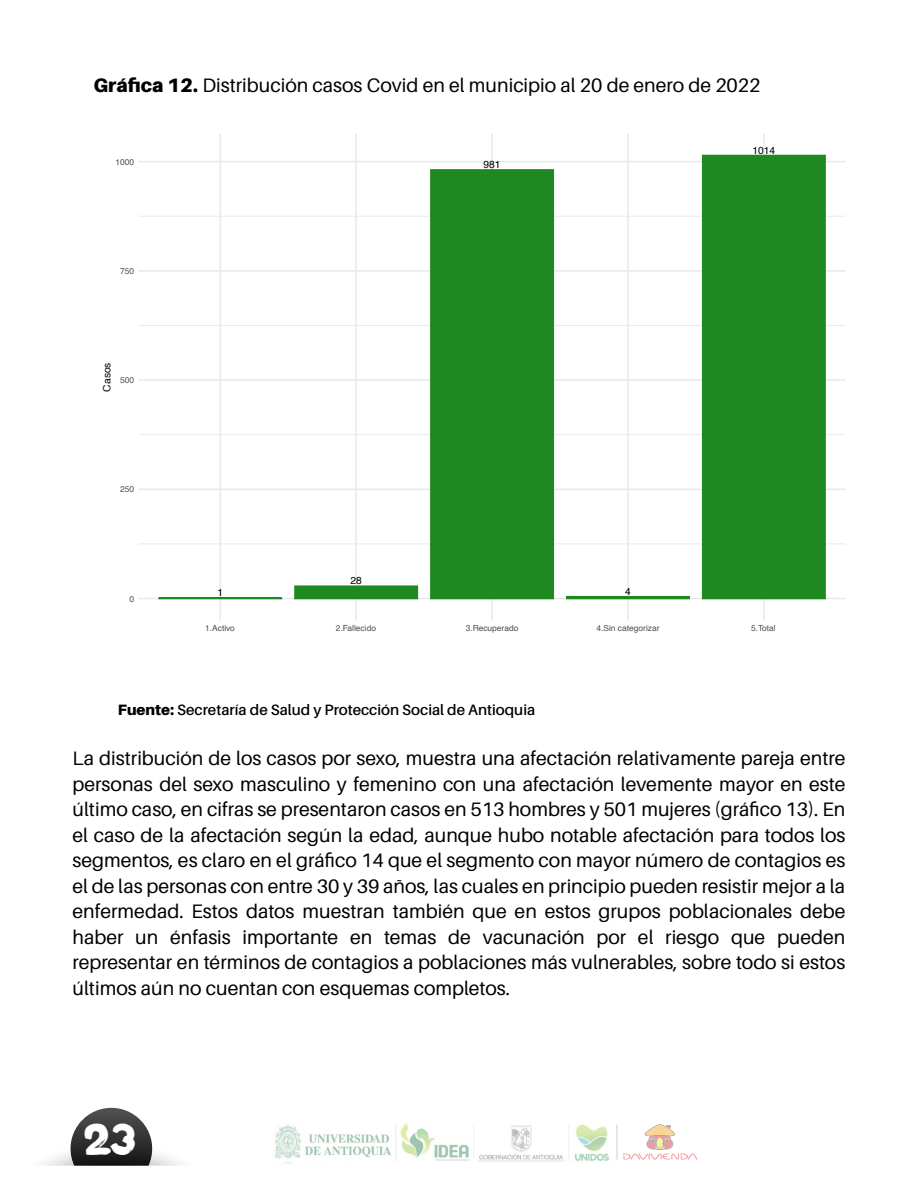
<style>
.page{position:relative;width:918px;height:1188px;background:#fff}
.page>*{position:absolute;margin:0;border:0;box-sizing:border-box;transform-origin:0 0}
.t1{font:44.85px "DK Plakkaat";color:#fff}
.t2{font:19.5px/25.5px "Aileron";color:#000;text-align:justify}
.t3{font:600 15px "Aileron";color:#000}
.t4{font:10.2px "Helvetica";color:#000}
.t5{font:8.4px "Helvetica";color:#4d4d4d}
.s1{font-weight:900}
</style>
<div class="page">
<img style="left:275px;top:1123px;width:342px;height:41px">
<svg style="left:622px;top:1124px;width:75px;height:36px"></svg>
<hr style="left:617px;top:1125px;width:1px;height:35px;background:#858585">
<svg style="left:43px;top:1108px;width:138px;height:58px"></svg>
<hr style="left:139px;top:216px;width:706px;height:1px;background:#eaeaea">
<hr style="left:139px;top:325px;width:706px;height:1px;background:#eaeaea">
<hr style="left:139px;top:434px;width:706px;height:1px;background:#eaeaea">
<hr style="left:139px;top:543px;width:706px;height:1px;background:#eaeaea">
<hr style="left:763px;top:133px;width:2px;height:488px;background:#eaeaea">
<hr style="left:627px;top:133px;width:2px;height:488px;background:#eaeaea">
<hr style="left:491px;top:133px;width:2px;height:488px;background:#eaeaea">
<hr style="left:355px;top:133px;width:2px;height:488px;background:#eaeaea">
<hr style="left:219px;top:133px;width:2px;height:488px;background:#eaeaea">
<hr style="left:139px;top:161px;width:706px;height:1px;background:#eaeaea">
<hr style="left:139px;top:270px;width:706px;height:2px;background:#eaeaea">
<hr style="left:139px;top:379px;width:706px;height:2px;background:#eaeaea">
<hr style="left:139px;top:488px;width:706px;height:2px;background:#eaeaea">
<hr style="left:139px;top:598px;width:706px;height:1px;background:#eaeaea">
<hr style="left:158px;top:597px;width:124px;height:2px;background:#1f8921">
<div style="left:294px;top:585px;width:124px;height:14px;background:#1f8921;border:2px solid #1f8921"></div>
<div style="left:430px;top:169px;width:124px;height:430px;background:#1f8921;border:2px solid #1f8921"></div>
<hr style="left:566px;top:596px;width:124px;height:3px;background:#1f8921">
<div style="left:702px;top:155px;width:124px;height:444px;background:#1f8921;border:2px solid #1f8921"></div>
<p class="t2" style="left:93px;top:73px;width:669px"><span class="s1">Gráfica 12.</span> Distribución casos Covid en el municipio al 20 de enero de 2022</p>
<p class="t5" style="left:115px;top:155px;width:20px">1000</p>
<p class="t5" style="left:120px;top:264px;width:16px">750</p>
<p class="t4" style="left:99px;top:392px;width:31px;rotate:-90deg">Casos</p>
<p class="t5" style="left:120px;top:374px;width:16px">500</p>
<p class="t5" style="left:120px;top:483px;width:16px">250</p>
<p class="t5" style="left:129px;top:592px;width:6px">0</p>
<p class="t4" style="left:484px;top:157px;width:19px">981</p>
<p class="t4" style="left:752px;top:142px;width:24px">1014</p>
<p class="t4" style="left:217px;top:585px;width:7px">1</p>
<p class="t4" style="left:350px;top:573px;width:13px">28</p>
<p class="t4" style="left:625px;top:583px;width:7px">4</p>
<p class="t5" style="left:205px;top:622px;width:31px">1.Activo</p>
<p class="t5" style="left:336px;top:622px;width:42px">2.Fallecido</p>
<p class="t5" style="left:466px;top:622px;width:54px">3.Recuperado</p>
<p class="t5" style="left:596px;top:622px;width:65px">4.Sin categorizar</p>
<p class="t5" style="left:751px;top:622px;width:26px">5.Total</p>
<p class="t3" style="left:118px;top:702px;width:419px"><span class="s1">Fuente:</span> Secretaría de Salud y Protección Social de Antioquia</p>
<p class="t2" style="left:73px;top:746px;width:774px">La distribución de los casos por sexo, muestra una afectación relativamente pareja entre personas del sexo masculino y femenino con una afectación levemente mayor en este último caso, en cifras se presentaron casos en 513 hombres y 501 mujeres (gráfico 13). En el caso de la afectación según la edad, aunque hubo notable afectación para todos los segmentos, es claro en el gráfico 14 que el segmento con mayor número de contagios es el de las personas con entre 30 y 39 años, las cuales en principio pueden resistir mejor a la enfermedad. Estos datos muestran también que en estos grupos poblacionales debe haber un énfasis importante en temas de vacunación por el riesgo que pueden representar en términos de contagios a poblaciones más vulnerables, sobre todo si estos últimos aún no cuentan con esquemas completos.</p>
<h1 class="t1" style="left:84px;top:1112px;width:54px">23</h1>
</div>
